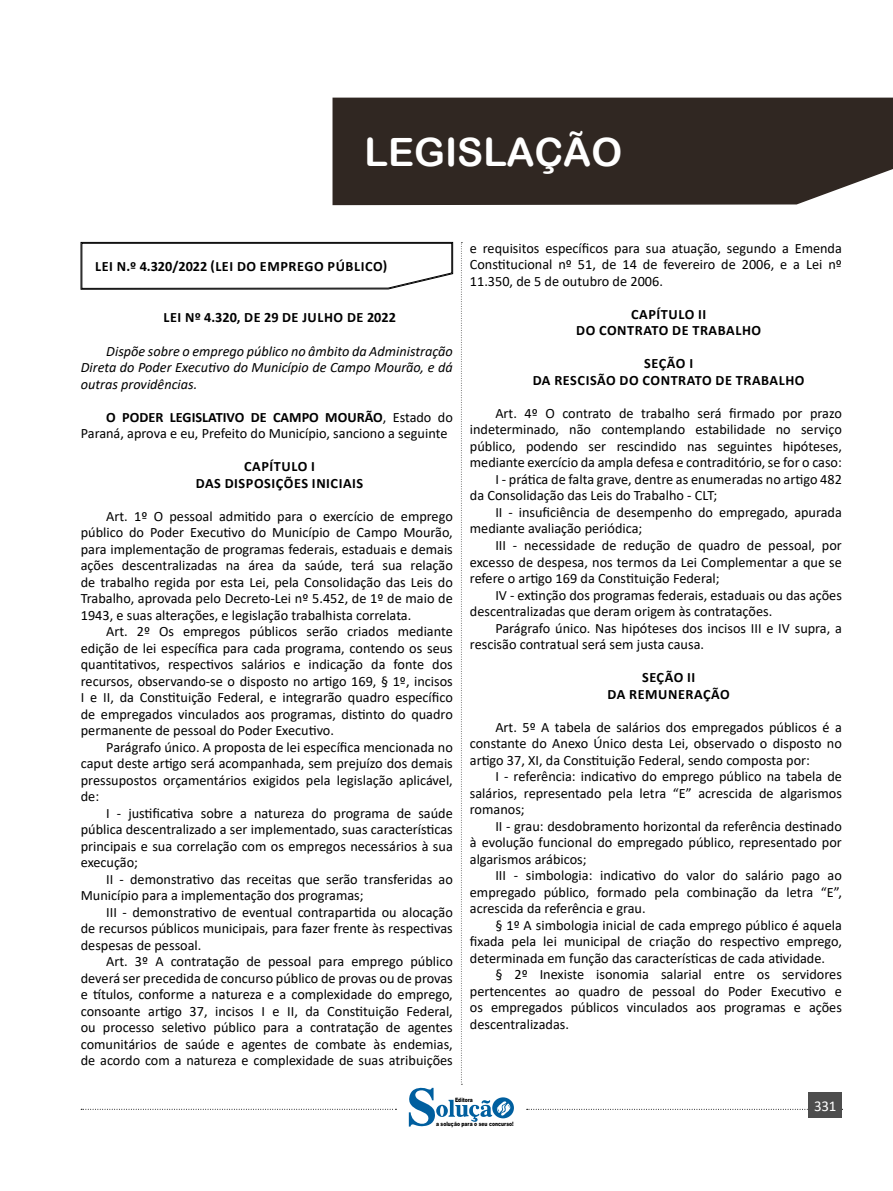
<style>
.page{position:relative;width:893px;height:1191px;background:#fff}
.page>*{position:absolute;margin:0;border:0;box-sizing:border-box;transform-origin:0 0}
.t1{font:39px "Arial Rounded MT Bold";color:#fff}
.t2{font:15px "Calibri";color:#fff}
.t3{font:14.25px/16.5px "Calibri";color:#000;text-align:justify}
.TITULO_DE_LEI{font:700 14.25px "Calibri";letter-spacing:.04em;color:#000}
.t4{font:italic 14.25px/16.5px "Calibri";color:#000;text-align:justify}
.CAIXINHAS{font:700 14.25px "Calibri";letter-spacing:.04em;color:#000}
.t5{font:900 6px "Arial";color:#000;scale:.76 1}
.s1{font-weight:700}
</style>
<div class="page">
<div style="left:332px;top:98px;width:561px;height:107px;background:#302722"></div>
<svg style="left:527px;top:1109px;width:316px;height:1px"></svg>
<div style="left:809px;top:1092px;width:33px;height:26px;background:#4d4d4d"></div>
<svg style="left:81px;top:242px;width:433px;height:885px"></svg>
<h1 class="t1" style="left:365px;top:129px;width:259px">LEGISLAÇÃO</h1>
<p class="CAIXINHAS" style="left:95px;top:256px;width:294px">LEI N.º 4.320/2022 (LEI DO EMPREGO PÚBLICO)</p>
<p class="TITULO_DE_LEI" style="left:164px;top:308px;width:234px">LEI Nº 4.320, DE 29 DE JULHO DE 2022</p>
<p class="t4" style="left:81px;top:342px;width:374px;text-indent:26px">Dispõe sobre o emprego público no âmbito da Administração Direta do Poder Executivo do Município de Campo Mourão, e dá outras providências.</p>
<p class="t3" style="left:81px;top:408px;width:374px;text-indent:26px"><span class="s1">O PODER LEGISLATIVO DE CAMPO MOURÃO</span>, Estado do<br>Paraná, aprova e eu, Prefeito do Município, sanciono a seguinte</p>
<p class="TITULO_DE_LEI" style="left:244px;top:456px;width:72px">CAPÍTULO I</p>
<p class="TITULO_DE_LEI" style="left:196px;top:473px;width:169px">DAS DISPOSIÇÕES INICIAIS</p>
<p class="t3" style="left:81px;top:507px;width:374px;text-indent:26px">Art. 1º O pessoal admitido para o exercício de emprego público do Poder Executivo do Município de Campo Mourão, para implementação de programas federais, estaduais e demais ações descentralizadas na área da saúde, terá sua relação de trabalho regida por esta Lei, pela Consolidação das Leis do Trabalho, aprovada pelo Decreto-Lei nº 5.452, de 1º de maio de 1943, e suas alterações, e legislação trabalhista correlata.</p>
<p class="t3" style="left:81px;top:623px;width:374px;text-indent:26px">Art. 2º Os empregos públicos serão criados mediante edição de lei específica para cada programa, contendo os seus quantitativos, respectivos salários e indicação da fonte dos recursos, observando-se o disposto no artigo 169, § 1º, incisos I e II, da Constituição Federal, e integrarão quadro específico de empregados vinculados aos programas, distinto do quadro permanente de pessoal do Poder Executivo.</p>
<p class="t3" style="left:81px;top:738px;width:374px;text-indent:26px">Parágrafo único. A proposta de lei específica mencionada no caput deste artigo será acompanhada, sem prejuízo dos demais pressupostos orçamentários exigidos pela legislação aplicável, de:</p>
<p class="t3" style="left:81px;top:804px;width:374px;text-indent:26px">I - justificativa sobre a natureza do programa de saúde pública descentralizado a ser implementado, suas características principais e sua correlação com os empregos necessários à sua execução;</p>
<p class="t3" style="left:81px;top:870px;width:374px;text-indent:26px">II - demonstrativo das receitas que serão transferidas ao<br>Município para a implementação dos programas;</p>
<p class="t3" style="left:81px;top:903px;width:374px;text-indent:26px">III - demonstrativo de eventual contrapartida ou alocação de recursos públicos municipais, para fazer frente às respectivas despesas de pessoal.</p>
<p class="t3" style="left:81px;top:953px;width:374px;text-indent:26px">Art. 3º A contratação de pessoal para emprego público deverá ser precedida de concurso público de provas ou de provas e títulos, conforme a natureza e a complexidade do emprego, consoante artigo 37, incisos I e II, da Constituição Federal, ou processo seletivo público para a contratação de agentes comunitários de saúde e agentes de combate às endemias, de acordo com a natureza e complexidade de suas atribuições</p>
<p class="t3" style="left:470px;top:239px;width:374px">e requisitos específicos para sua atuação, segundo a Emenda Constitucional nº 51, de 14 de fevereiro de 2006, e a Lei nº 11.350, de 5 de outubro de 2006.</p>
<p class="TITULO_DE_LEI" style="left:631px;top:304px;width:77px">CAPÍTULO II</p>
<p class="TITULO_DE_LEI" style="left:576px;top:320px;width:187px">DO CONTRATO DE TRABALHO</p>
<p class="TITULO_DE_LEI" style="left:644px;top:353px;width:50px">SEÇÃO I</p>
<p class="TITULO_DE_LEI" style="left:533px;top:370px;width:273px">DA RESCISÃO DO CONTRATO DE TRABALHO</p>
<p class="t3" style="left:470px;top:404px;width:374px;text-indent:26px">Art. 4º O contrato de trabalho será firmado por prazo indeterminado, não contemplando estabilidade no serviço público, podendo ser rescindido nas seguintes hipóteses, mediante exercício da ampla defesa e contraditório, se for o caso:</p>
<p class="t3" style="left:470px;top:470px;width:374px;text-indent:26px">I - prática de falta grave, dentre as enumeradas no artigo 482 da Consolidação das Leis do Trabalho - CLT;</p>
<p class="t3" style="left:470px;top:503px;width:374px;text-indent:26px">II - insuficiência de desempenho do empregado, apurada mediante avaliação periódica;</p>
<p class="t3" style="left:470px;top:536px;width:374px;text-indent:26px">III - necessidade de redução de quadro de pessoal, por excesso de despesa, nos termos da Lei Complementar a que se refere o artigo 169 da Constituição Federal;</p>
<p class="t3" style="left:470px;top:586px;width:374px;text-indent:26px">IV - extinção dos programas federais, estaduais ou das ações descentralizadas que deram origem às contratações.</p>
<p class="t3" style="left:470px;top:619px;width:374px;text-indent:26px">Parágrafo único. Nas hipóteses dos incisos III e IV supra, a rescisão contratual será sem justa causa.</p>
<p class="TITULO_DE_LEI" style="left:642px;top:667px;width:55px">SEÇÃO II</p>
<p class="TITULO_DE_LEI" style="left:607px;top:683px;width:124px">DA REMUNERAÇÃO</p>
<p class="t3" style="left:470px;top:718px;width:374px;text-indent:26px">Art. 5º A tabela de salários dos empregados públicos é a constante do Anexo Único desta Lei, observado o disposto no artigo 37, XI, da Constituição Federal, sendo composta por:</p>
<p class="t3" style="left:470px;top:767px;width:374px;text-indent:26px">I - referência: indicativo do emprego público na tabela de salários, representado pela letra “E” acrescida de algarismos romanos;</p>
<p class="t3" style="left:470px;top:817px;width:374px;text-indent:26px">II - grau: desdobramento horizontal da referência destinado à evolução funcional do empregado público, representado por algarismos arábicos;</p>
<p class="t3" style="left:470px;top:866px;width:374px;text-indent:26px">III - simbologia: indicativo do valor do salário pago ao empregado público, formado pela combinação da letra “E”, acrescida da referência e grau.</p>
<p class="t3" style="left:470px;top:916px;width:374px;text-indent:26px">§ 1º A simbologia inicial de cada emprego público é aquela fixada pela lei municipal de criação do respectivo emprego, determinada em função das características de cada atividade.</p>
<p class="t3" style="left:470px;top:965px;width:374px;text-indent:26px">§ 2º Inexiste isonomia salarial entre os servidores pertencentes ao quadro de pessoal do Poder Executivo e os empregados públicos vinculados aos programas e ações descentralizadas.</p>
<p class="t5" style="left:455px;top:1095px;width:25px">Editora</p>
<p class="t5" style="left:436px;top:1119px;width:103px">a solução para o seu concurso!</p>
<p class="t2" style="left:814px;top:1095px;width:24px">331</p>
</div>
